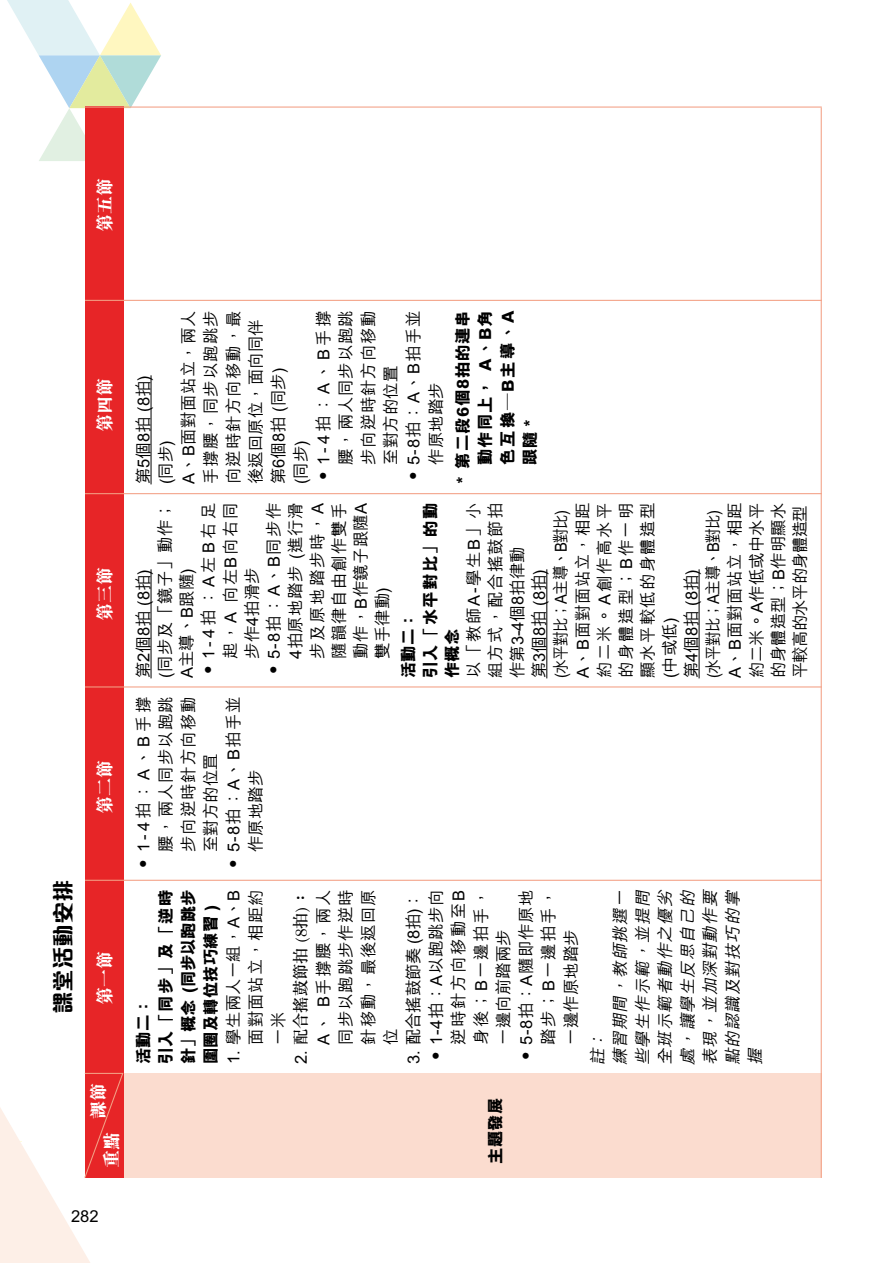
<style>
.page{position:relative;width:893px;height:1263px;background:#fff}
.page>*{position:absolute;margin:0;border:0;box-sizing:border-box;transform-origin:0 0}
.t1{font:800 22.5px "M Qing Hua HK";color:#000}
.t2{font:800 18px "M Sung HK";color:#fff}
.t3{font:500 16.5px/22.5px "M Hei HK";letter-spacing:.03em;color:#000;text-align:justify}
.t4{font:500 16.5px/21.8px "M Hei HK";color:#000}
.t5{font:italic 500 16.5px/22.5px "M Hei HK";color:#000}
.t6{font:800 16.5px/22.5px "M Hei HK";letter-spacing:.04em;color:#000;text-align:justify}
.t7{font:800 16.5px/22.5px "M Hei HK";color:#000}
.t8{font:800 16.5px/21.8px "M Hei HK";letter-spacing:.07em;color:#000}
.t9{font:500 16.5px "M Sung HK";letter-spacing:-.025em;color:#000}
.t10{font:500 16.5px "M Hei HK";letter-spacing:-.025em;color:#000}
.s1{font-family:"M Hei HK"}
</style>
<div class="page">
<svg style="left:7px;top:0;width:154px;height:161px"></svg>
<div style="left:85px;top:1073px;width:736px;height:105px;background:#fbdccf"></div>
<div style="left:85px;top:106px;width:38px;height:1072px;background:#e72527"></div>
<svg style="left:0;top:1072px;width:124px;height:191px"></svg>
<hr style="left:151px;top:569px;width:1px;height:109px;background:#000">
<hr style="left:546px;top:569px;width:1px;height:109px;background:#000">
<hr style="left:699px;top:569px;width:1px;height:109px;background:#000">
<hr style="left:151px;top:375px;width:1px;height:109px;background:#000">
<hr style="left:821px;top:108px;width:1px;height:1070px;background:#f3a085">
<hr style="left:85px;top:107px;width:737px;height:1px;background:#f3a085">
<hr style="left:85px;top:493px;width:737px;height:1px;background:#f3a085">
<hr style="left:85px;top:300px;width:737px;height:1px;background:#f3a085">
<hr style="left:85px;top:686px;width:737px;height:1px;background:#f3a085">
<hr style="left:85px;top:880px;width:737px;height:1px;background:#f3a085">
<p class="t2" style="left:92px;top:232px;width:55px;rotate:-90deg">第五節</p>
<h1 class="t1" style="left:47px;top:1014px;width:136px;rotate:-90deg">課堂活動安排</h1>
<p class="t2" style="left:92px;top:432px;width:55px;rotate:-90deg">第四節</p>
<p class="t2" style="left:92px;top:621px;width:55px;rotate:-90deg">第三節</p>
<p class="t2" style="left:92px;top:814px;width:55px;rotate:-90deg">第二節</p>
<p class="t2" style="left:92px;top:1005px;width:55px;rotate:-90deg">第一節</p>
<p class="t2" style="left:86px;top:1119px;width:37px;rotate:-90deg">課節</p>
<p class="t2" style="left:99px;top:1168px;width:38px;rotate:-90deg">重點</p>
<p class="t3" style="left:131px;top:484px;width:175px;text-align:left;rotate:-90deg">第5個8拍 (8拍)<br>(同步)<br>A、B面對面站立，兩人手撐腰，同步以跑跳步向逆時針方向移動，最後返回原位，面向同伴第6個8拍 (同步)<br>(同步)</p>
<p class="t3" style="left:311px;top:465px;width:156px;text-indent:-20px;rotate:-90deg">• 1-4拍：A、B手撐腰，兩人同步以跑跳步向逆時針方向移動至對方的位置</p>
<p class="t3" style="left:401px;top:465px;width:156px;text-indent:-20px;rotate:-90deg">• 5-8拍：A、B拍手並作原地踏步</p>
<p class="t6" style="left:452px;top:465px;width:156px;text-indent:-20px;rotate:-90deg">* 第二段6個8拍的連串動作同上， A、B角色互換─B主導、A跟隨 *</p>
<p class="t4" style="left:131px;top:678px;width:177px;rotate:-90deg">第2個8拍 (8拍)<br>(同步及「鏡子」動作；<br>A主導、B跟隨)</p>
<p class="t3" style="left:196px;top:659px;width:158px;line-height:21.8px;text-indent:-20px;rotate:-90deg">• 1-4拍：A左B右足起，A 向左B向右同步作4拍滑步</p>
<p class="t3" style="left:262px;top:659px;width:158px;line-height:21.8px;text-indent:-20px;rotate:-90deg">• 5-8拍：A、B同步作4拍原地踏步 (進行滑步及原地踏步時，A隨韻律自由創作雙手動作，B作鏡子跟隨A雙手律動)</p>
<p class="t8" style="left:398px;top:678px;width:177px;rotate:-90deg">活動二：<br>引入「水平對比」的動作概念</p>
<p class="t4" style="left:462px;top:678px;width:177px;rotate:-90deg">以「教師A-學生B」小組方式，配合搖鼓節拍作第3-4個8拍律動<br>第3個8拍 (8拍)<br>(水平對比；A主導、B對比)<br>A、B面對面站立，相距約二米。A創作高水平的身體造型；B作一明顯水平較低的身體造型(中或低)<br>第4個8拍 (8拍)<br>(水平對比；A主導、B對比)<br>A、B面對面站立，相距約二米。A作低或中水平的身體造型；B作明顯水平較高的水平的身體造型</p>
<p class="t3" style="left:131px;top:852px;width:157px;text-indent:-20px;rotate:-90deg">• 1-4拍：A、B手撐腰，兩人同步以跑跳步向逆時針方向移動至對方的位罝</p>
<p class="t3" style="left:221px;top:852px;width:157px;text-indent:-20px;rotate:-90deg">• 5-8拍：A、B拍手並作原地踏步</p>
<p class="t7" style="left:132px;top:1064px;width:176px;rotate:-90deg">活動二：<br>引入「同步」及「逆時針」概念 (同步以跑跳步圍圈及轉位技巧練習 )</p>
<p class="t3" style="left:221px;top:1045px;width:157px;text-indent:-20px;rotate:-90deg">1. 學生兩人一組，A、B面對面站立，相距約一米</p>
<p class="t9" style="left:289px;top:1064px;width:176px;rotate:-90deg"><span class="s1">2.</span> 配合搖鼓節拍 (8拍)：</p>
<p class="t3" style="left:311px;top:1045px;width:157px;rotate:-90deg">A、 B手撐腰，兩人同步以跑跳步作逆時針移動，最後返回原位</p>
<p class="t10" style="left:401px;top:1064px;width:173px;rotate:-90deg">3. 配合搖鼓節奏 (8拍)：</p>
<p class="t3" style="left:423px;top:1045px;width:157px;text-indent:-20px;rotate:-90deg">• 1-4拍：A以跑跳步向逆時針方向移動至B身後；B一邊拍手，一邊向前踏兩步</p>
<p class="t3" style="left:513px;top:1045px;width:157px;text-indent:-20px;rotate:-90deg">• 5-8拍：A隨即作原地踏步；B一邊拍手，一邊作原地踏步</p>
<p class="t5" style="left:585px;top:1065px;width:180px;rotate:-90deg">註：<br>練習期間，教師挑選一些學生作示範，並提問全班示範者動作之優劣處，讓學生反思自己的表現，並加深對動作要點的認識及對技巧的掌握</p>
<p class="t6" style="left:484px;top:1164px;width:67px;rotate:-90deg">主題發展</p>
<p class="t3" style="left:71px;top:1203px;width:29px">282</p>
</div>
